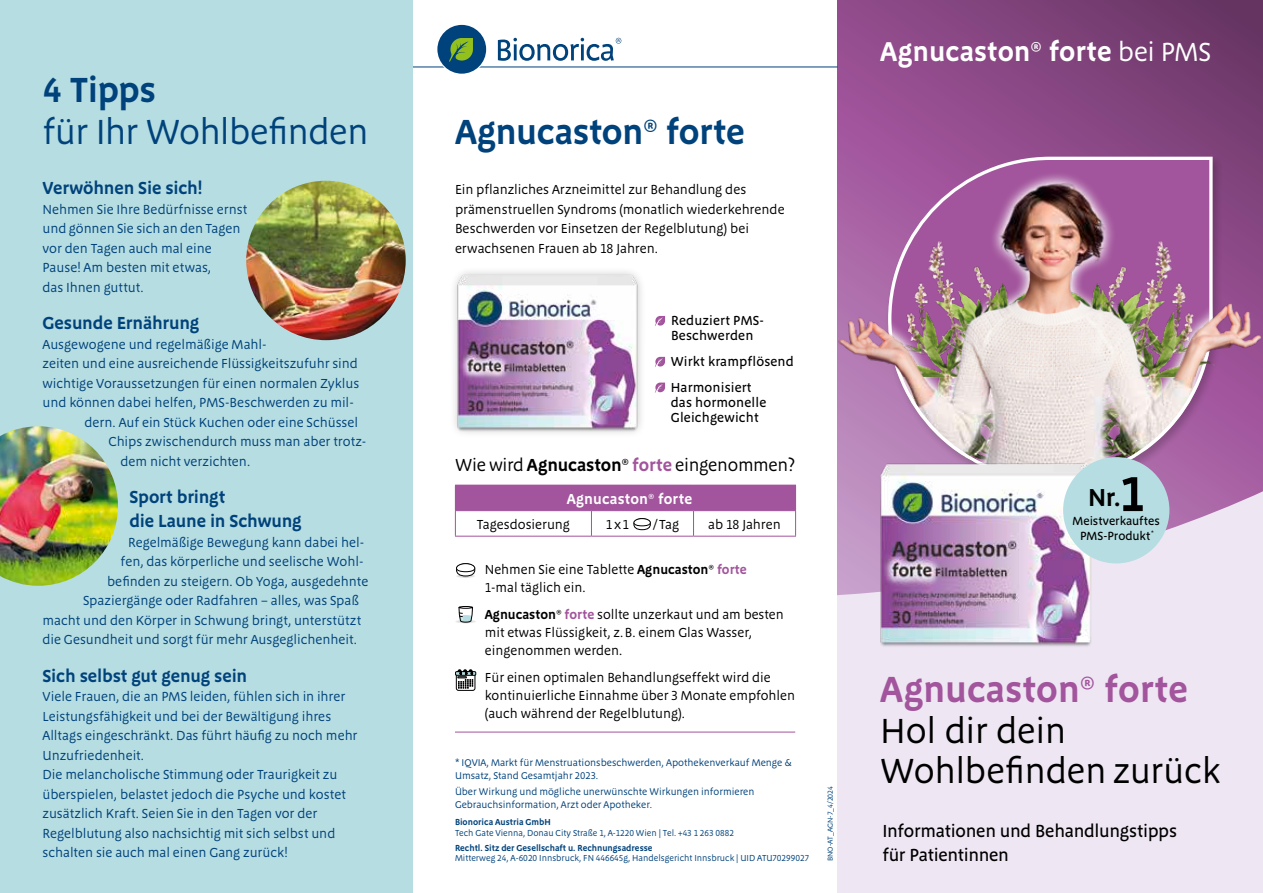
<style>
.page{position:relative;width:1263px;height:893px;background:#fff}
.page>*{position:absolute;margin:0;border:0;box-sizing:border-box;transform-origin:0 0}
.t1{font:600 37.5px "Megano Pro";color:#a2549c}
.t2{font:36px/40.5px "Megano Pro";letter-spacing:-.01em;color:#000}
.t3{font:600 36px "Megano Pro";letter-spacing:-.01em;color:#00427b}
.t4{font:36px "Megano Pro";letter-spacing:-.02em;color:#00427b}
.t5{font:600 28.2px "Megano Pro";letter-spacing:.005em;color:#fff}
.t6{font:600 25.35px "Megano Pro";color:#000}
.t7{font:600 18px/24px "Megano Pro";letter-spacing:-.01em;color:#00427b}
.t8{font:500 18px/24px "Megano Pro";letter-spacing:-.015em;color:#000}
.t9{font:18px "Megano Pro";letter-spacing:-.015em;color:#000}
.t10{font:600 15px "Megano Pro";letter-spacing:.015em;color:#fff}
.t11{font:13.5px/19.5px "Megano Pro";letter-spacing:-.005em;color:#00427b}
.t12{font:13.5px/18px "Megano Pro";color:#000}
.t13{font:500 13.5px/15px "Megano Pro";letter-spacing:.01em;color:#000}
.t14{font:500 12.15px/14.9px "Megano Pro";letter-spacing:-.005em;color:#000;text-align:center}
.t15{font:10.2px/12.8px "Megano Pro";color:#00427b}
.t16{font:9px "Megano Pro";color:#00427b}
.t17{font:600 9px "Megano Pro";color:#00427b}
.t18{font:7.5px "Megano Pro";color:#00427b}
.s1{font-weight:600}
.s2{font-weight:600;color:#a2549c}
.s3{font-weight:400;font-size:27px}
.s4{font-size:50.7px}
</style>
<div class="page">
<svg style="left:838px;top:0;width:425px;height:211px;background:#864682"></svg>
<svg style="left:838px;top:211px;width:425px;height:682px;background:#e5d6e9"></svg>
<div style="left:885px;top:155px;width:338px;height:339px;background:#000;opacity:.2"></div>
<img style="left:886px;top:155px;width:328px;height:328px">
<img style="left:837px;top:261px;width:426px;height:116px">
<hr style="left:411px;top:67px;width:427px;height:1px;background:#00427b">
<div style="left:0;top:0;width:412px;height:893px;background:#b6dde1"></div>
<svg style="left:436px;top:24px;width:51px;height:51px"></svg>
<div style="left:437px;top:25px;width:49px;height:49px;background:#00427b;border-radius:50%"></div>
<svg style="left:449px;top:38px;width:24px;height:24px"></svg>
<svg style="left:498px;top:38px;width:123px;height:23px"></svg>
<img style="left:0;top:426px;width:118px;height:160px">
<img style="left:246px;top:181px;width:160px;height:159px;border-radius:80px">
<img style="left:874px;top:457px;width:221px;height:191px">
<div style="left:1063px;top:457px;width:106px;height:106px;background:#b6dde1;border-radius:50%"></div>
<hr style="left:455px;top:732px;width:340px;height:1px;background:#a2549c">
<hr style="left:455px;top:620px;width:21px;height:3px;background:#848483;border-radius:50%">
<svg style="left:459px;top:606px;width:14px;height:16px"></svg>
<svg style="left:655px;top:357px;width:10px;height:10px"></svg>
<svg style="left:655px;top:316px;width:10px;height:10px"></svg>
<svg style="left:655px;top:383px;width:10px;height:10px"></svg>
<img style="left:454px;top:271px;width:188px;height:161px">
<svg style="left:456px;top:574px;width:19px;height:4px"></svg>
<svg style="left:456px;top:564px;width:19px;height:12px"></svg>
<div style="left:456px;top:563px;width:19px;height:13px;border:1px solid #000;border-radius:50%"></div>
<div style="left:456px;top:564px;width:19px;height:8px;background:#fff;border-radius:50%"></div>
<div style="left:456px;top:563px;width:19px;height:9px;border:1px solid #000;border-radius:50%"></div>
<svg style="left:455px;top:485px;width:341px;height:51px"></svg>
<hr style="left:455px;top:536px;width:136px;height:1px;background:#a2549c">
<hr style="left:591px;top:536px;width:102px;height:1px;background:#a2549c">
<hr style="left:693px;top:536px;width:103px;height:1px;background:#a2549c">
<svg style="left:634px;top:519px;width:16px;height:11px"></svg>
<div style="left:634px;top:518px;width:17px;height:12px;border:1px solid #000;border-radius:50%"></div>
<div style="left:634px;top:519px;width:16px;height:7px;background:#fff;border-radius:50%"></div>
<div style="left:634px;top:518px;width:17px;height:8px;border:1px solid #000;border-radius:50%"></div>
<svg style="left:455px;top:669px;width:21px;height:22px"></svg>
<h2 class="t3" style="left:43px;top:69px;width:115px">4 Tipps</h2>
<h2 class="t4" style="left:43px;top:111px;width:328px">für Ihr Wohlbefinden</h2>
<h3 class="t7" style="left:43px;top:176px;width:161px">Verwöhnen Sie sich!</h3>
<p class="t11" style="left:43px;top:200px;width:206px">Nehmen Sie Ihre Bedürfnisse ernst und gönnen Sie sich an den Tagen vor den Tagen auch mal eine<br>Pause! Am besten mit etwas,<br>das Ihnen guttut.</p>
<h3 class="t7" style="left:43px;top:311px;width:158px">Gesunde Ernährung</h3>
<p class="t11" style="left:43px;top:335px;width:226px">Ausgewogene und regelmäßige Mahl-</p>
<p class="t11" style="left:43px;top:354px;width:317px">zeiten und eine ausreichende Flüssigkeitszufuhr sind</p>
<p class="t11" style="left:43px;top:374px;width:318px">wichtige Voraussetzungen für einen normalen Zyklus</p>
<p class="t11" style="left:43px;top:393px;width:313px">und können dabei helfen, PMS-Beschwerden zu mil-</p>
<p class="t11" style="left:85px;top:413px;width:275px">dern. Auf ein Stück Kuchen oder eine Schüssel</p>
<p class="t11" style="left:109px;top:432px;width:259px">Chips zwischendurch muss man aber trotz-</p>
<p class="t11" style="left:121px;top:452px;width:131px">dem nicht verzichten.</p>
<h3 class="t7" style="left:130px;top:485px;width:174px">Sport bringt<br>die Laune in Schwung</h3>
<p class="t11" style="left:128px;top:533px;width:238px">Regelmäßige Bewegung kann dabei hel-</p>
<p class="t11" style="left:121px;top:552px;width:245px">fen, das körperliche und seelische Wohl-</p>
<p class="t11" style="left:107px;top:572px;width:263px">befinden zu steigern. Ob Yoga, ausgedehnte</p>
<p class="t11" style="left:83px;top:591px;width:278px">Spaziergänge oder Radfahren – alles, was Spaß</p>
<p class="t11" style="left:43px;top:611px;width:320px">macht und den Körper in Schwung bringt, unterstützt</p>
<p class="t11" style="left:43px;top:630px;width:316px">die Gesundheit und sorgt für mehr Ausgeglichenheit.</p>
<h3 class="t7" style="left:43px;top:664px;width:206px">Sich selbst gut genug sein</h3>
<p class="t11" style="left:43px;top:687px;width:316px">Viele Frauen, die an PMS leiden, fühlen sich in ihrer Leistungsfähigkeit und bei der Bewältigung ihres Alltags eingeschränkt. Das führt häufig zu noch mehr Unzufriedenheit.<br>Die melancholische Stimmung oder Traurigkeit zu überspielen, belastet jedoch die Psyche und kostet zusätzlich Kraft. Seien Sie in den Tagen vor der Regelblutung also nachsichtig mit sich selbst und schalten sie auch mal einen Gang zurück!</p>
<h2 class="t3" style="left:455px;top:111px;width:292px">Agnucaston® forte</h2>
<p class="t12" style="left:455px;top:180px;width:331px;line-height:19.5px">Ein pflanzliches Arzneimittel zur Behandlung des prämenstruellen Syndroms (monatlich wiederkehrende Beschwerden vor Einsetzen der Regelblutung) bei erwachsenen Frauen ab 18 Jahren.</p>
<p class="t13" style="left:671px;top:313px;width:94px">Reduziert PMS-<br>Beschwerden</p>
<p class="t13" style="left:671px;top:354px;width:124px">Wirkt krampflösend</p>
<p class="t13" style="left:671px;top:379px;width:97px">Harmonisiert das hormonelle<br>Gleichgewicht</p>
<h3 class="t9" style="left:455px;top:454px;width:342px">Wie wird <span class="s1">Agnucaston®</span> <span class="s2">forte</span> eingenommen?</h3>
<p class="t10" style="left:567px;top:490px;width:127px">Agnucaston® forte</p>
<p class="t12" style="left:477px;top:515px;width:95px">Tagesdosierung</p>
<p class="t12" style="left:606px;top:515px;width:25px">1x1</p>
<p class="t12" style="left:653px;top:515px;width:28px">/Tag</p>
<p class="t12" style="left:708px;top:515px;width:74px">ab 18 Jahren</p>
<p class="t12" style="left:485px;top:560px;width:263px">Nehmen Sie eine Tablette <span class="s1">Agnucaston®</span> <span class="s2">forte<br></span>1-mal täglich ein.</p>
<p class="t12" style="left:485px;top:605px;width:301px"><span class="s1">Agnucaston®</span> <span class="s2">forte</span> sollte unzerkaut und am besten mit etwas Flüssigkeit, z.B. einem Glas Wasser, eingenommen werden.</p>
<p class="t12" style="left:485px;top:668px;width:312px">Für einen optimalen Behandlungseffekt wird die kontinuierliche Einnahme über 3 Monate empfohlen (auch während der Regelblutung).</p>
<p class="t15" style="left:455px;top:756px;width:338px">* IQVIA, Markt für Menstruationsbeschwerden, Apothekenverkauf Menge &amp;<br>Umsatz, Stand Gesamtjahr 2023.</p>
<p class="t15" style="left:455px;top:785px;width:301px">Über Wirkung und mögliche unerwünschte Wirkungen informieren<br>Gebrauchsinformation, Arzt oder Apotheker.</p>
<p class="t17" style="left:455px;top:817px;width:97px">Bionorica Austria GmbH</p>
<p class="t16" style="left:455px;top:827px;width:281px">Tech Gate Vienna, Donau City Straße 1, A-1220 Wien | Tel. +43 1 263 0882</p>
<p class="t17" style="left:455px;top:842px;width:199px">Rechtl. Sitz der Gesellschaft u. Rechnungsadresse</p>
<p class="t16" style="left:455px;top:853px;width:356px">Mitterweg 24, A-6020 Innsbruck, FN 446645g, Handelsgericht Innsbruck | UID ATU70299027</p>
<p class="t18" style="left:826px;top:861px;width:77px;rotate:-90deg">BNO-AT_AGN-7_4/2024</p>
<h3 class="t5" style="left:880px;top:35px;width:332px">Agnucaston® forte <span class="s3">bei PMS</span></h3>
<h3 class="t6" style="left:1088px;top:482px;width:58px">Nr.<span class="s4">1</span></h3>
<p class="t14" style="left:1072px;top:513px;width:89px">Meistverkauftes<br>PMS-Produkt<sup>*</sup></p>
<h1 class="t1" style="left:880px;top:668px;width:309px">Agnucaston® forte</h1>
<h2 class="t2" style="left:880px;top:710px;width:342px">Hol dir dein<br>Wohlbefinden zurück</h2>
<h3 class="t8" style="left:882px;top:819px;width:296px">Informationen und Behandlungstipps für Patientinnen</h3>
</div>
